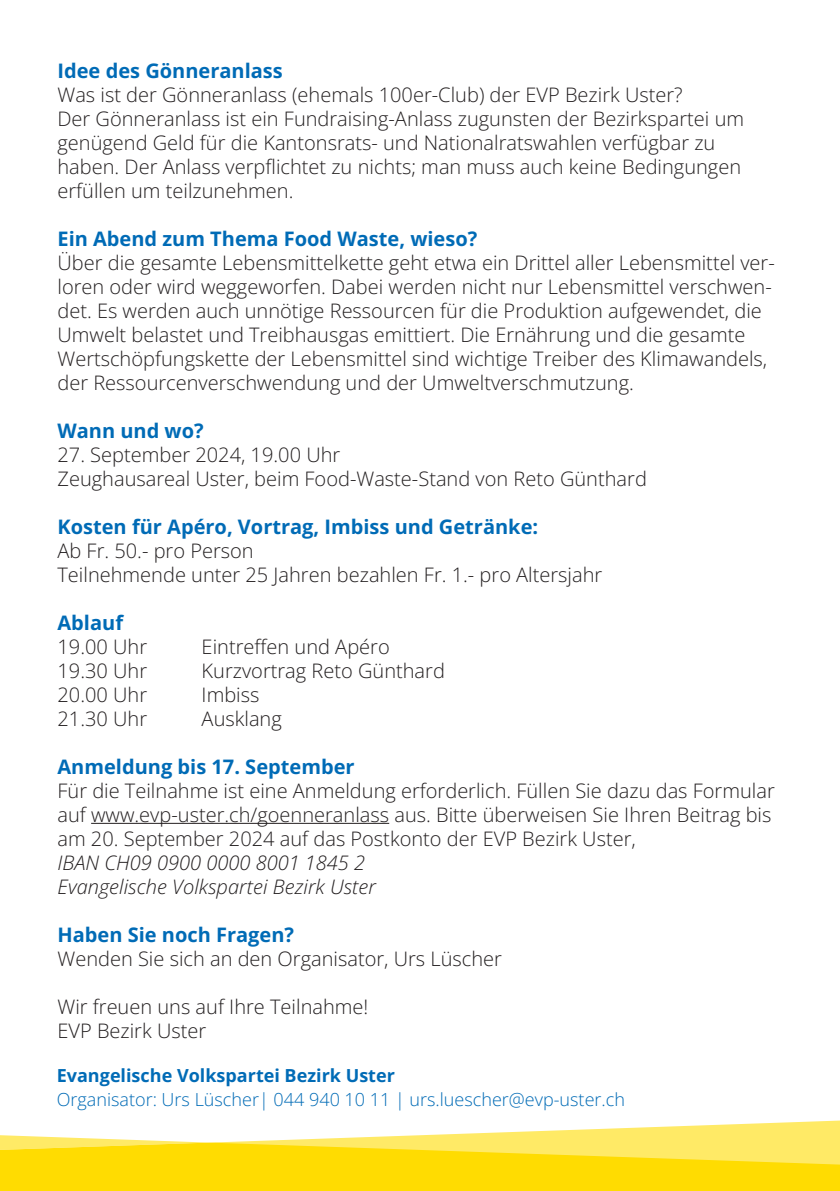
<style>
.page{position:relative;width:840px;height:1191px;background:#fff}
.page>*{position:absolute;margin:0;border:0;box-sizing:border-box;transform-origin:0 0}
.t1{font:20px/24px "Open Sans";color:#231f20}
.t2{font:20px "Open Sans";color:#006bb6}
.t3{font:italic 20px "Open Sans";color:#231f20}
.t4{font:18px "Open Sans";color:#006bb6}
</style>
<div class="page">
<hr style="left:91px;top:823px;width:298px;height:1px;background:#231f20">
<div style="left:0;top:1150px;width:839px;height:41px;background:#ffdc01"></div>
<svg style="left:209px;top:1120px;width:630px;height:69px;fill:#ffdc01"></svg>
<svg style="left:0;top:1135px;width:209px;height:15px"></svg>
<p class="t2" style="left:57px;top:57px;width:227px">Idee des Gönneranlass</p>
<p class="t1" style="left:57px;top:82px;width:626px">Was ist der Gönneranlass (ehemals 100er-Club) der EVP Bezirk Uster?</p>
<p class="t1" style="left:57px;top:106px;width:687px">Der Gönneranlass ist ein Fundraising-Anlass zugunsten der Bezirkspartei um</p>
<p class="t1" style="left:57px;top:130px;width:659px">genügend Geld für die Kantonsrats- und Nationalratswahlen verfügbar zu</p>
<p class="t1" style="left:57px;top:154px;width:684px">haben. Der Anlass verpflichtet zu nichts; man muss auch keine Bedingungen</p>
<p class="t1" style="left:57px;top:178px;width:237px">erfüllen um teilzunehmen.</p>
<p class="t2" style="left:57px;top:225px;width:421px">Ein Abend zum Thema Food Waste, wieso?</p>
<p class="t1" style="left:57px;top:250px;width:718px">Über die gesamte Lebensmittelkette geht etwa ein Drittel aller Lebensmittel ver&shy;loren oder wird weggeworfen. Dabei werden nicht nur Lebensmittel verschwen&shy;det. Es werden auch unnötige Ressourcen für die Produktion aufgewendet, die Umwelt belastet und Treibhausgas emittiert. Die Ernährung und die gesamte Wertschöpfungskette der Lebensmittel sind wichtige Treiber des Klimawandels, der Ressourcenverschwendung und der Umweltverschmutzung.</p>
<p class="t2" style="left:57px;top:417px;width:148px">Wann und wo?</p>
<p class="t1" style="left:57px;top:442px;width:284px">27. September 2024, 19.00 Uhr</p>
<p class="t1" style="left:57px;top:466px;width:590px">Zeughausareal Uster, beim Food-Waste-Stand von Reto Günthard</p>
<p class="t2" style="left:57px;top:513px;width:482px">Kosten für Apéro, Vortrag, Imbiss und Getränke:</p>
<p class="t1" style="left:57px;top:538px;width:198px">Ab Fr. 50.- pro Person</p>
<p class="t1" style="left:57px;top:562px;width:546px">Teilnehmende unter 25 Jahren bezahlen Fr. 1.- pro Altersjahr</p>
<p class="t2" style="left:57px;top:609px;width:67px">Ablauf</p>
<p class="t1" style="left:57px;top:634px;width:91px">19.00 Uhr</p>
<p class="t1" style="left:201px;top:634px;width:189px">Eintreffen und Apéro</p>
<p class="t1" style="left:57px;top:658px;width:91px">19.30 Uhr</p>
<p class="t1" style="left:201px;top:658px;width:245px">Kurzvortrag Reto Günthard</p>
<p class="t1" style="left:57px;top:682px;width:91px">20.00 Uhr</p>
<p class="t1" style="left:201px;top:682px;width:59px">Imbiss</p>
<p class="t1" style="left:57px;top:706px;width:91px">21.30 Uhr</p>
<p class="t1" style="left:201px;top:706px;width:82px">Ausklang</p>
<p class="t2" style="left:57px;top:753px;width:298px">Anmeldung bis 17. September</p>
<p class="t1" style="left:57px;top:778px;width:718px">Für die Teilnahme ist eine Anmeldung erforderlich. Füllen Sie dazu das Formular</p>
<p class="t1" style="left:57px;top:802px;width:715px">auf www.evp-uster.ch/goenneranlass aus. Bitte überweisen Sie Ihren Beitrag bis</p>
<p class="t1" style="left:57px;top:826px;width:579px">am 20. September 2024 auf das Postkonto der EVP Bezirk Uster,</p>
<p class="t3" style="left:57px;top:849px;width:309px">IBAN CH09 0900 0000 8001 1845 2</p>
<p class="t3" style="left:57px;top:873px;width:320px">Evangelische Volkspartei Bezirk Uster</p>
<p class="t2" style="left:57px;top:921px;width:238px">Haben Sie noch Fragen?</p>
<p class="t1" style="left:57px;top:946px;width:446px">Wenden Sie sich an den Organisator, Urs Lüscher</p>
<p class="t1" style="left:57px;top:994px;width:312px">Wir freuen uns auf Ihre Teilnahme!</p>
<p class="t1" style="left:57px;top:1018px;width:150px">EVP Bezirk Uster</p>
<p class="t4" style="left:57px;top:1062px;width:339px">Evangelische Volkspartei Bezirk Uster</p>
<p class="t4" style="left:57px;top:1086px;width:569px">Organisator: Urs Lüscher| 044 940 10 11 | urs.luescher@evp-uster.ch</p>
</div>
